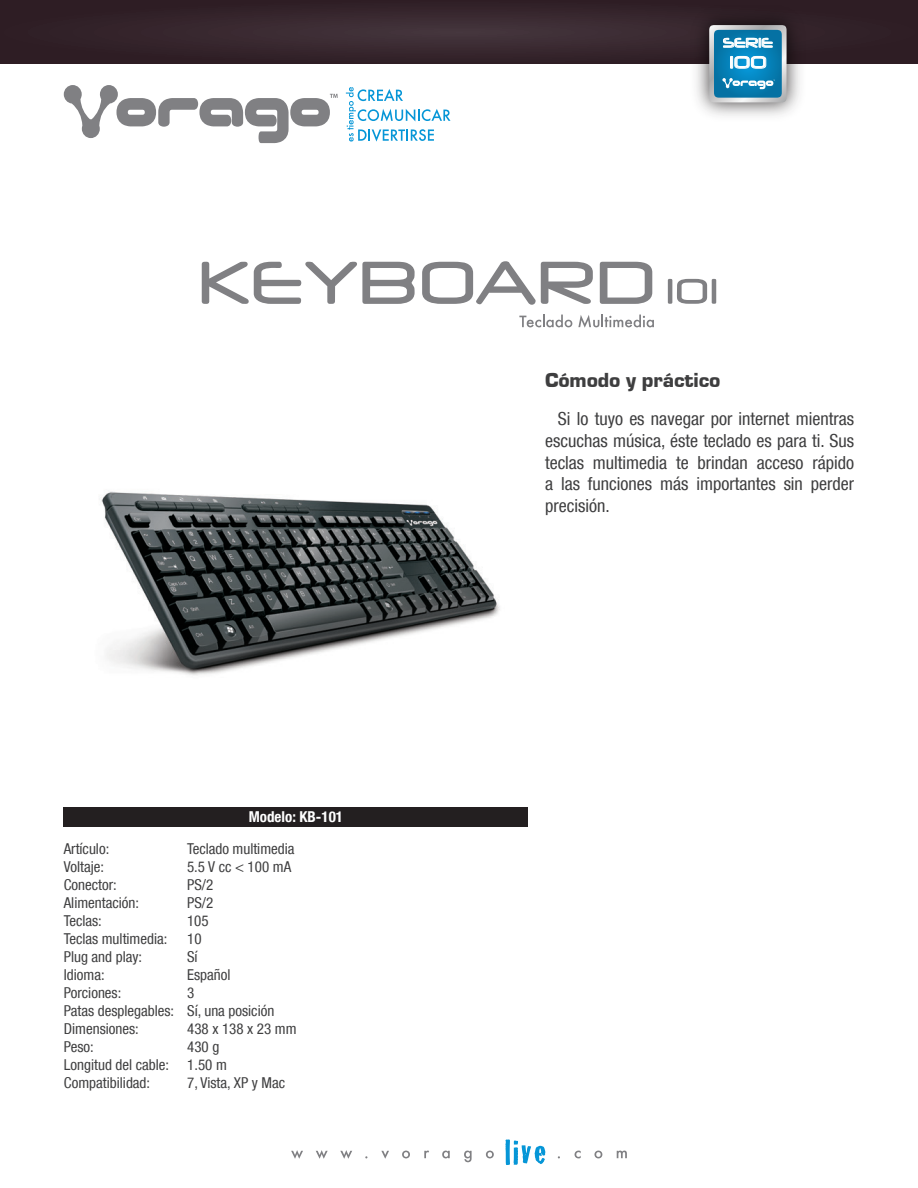
<style>
.page{position:relative;width:918px;height:1188px;background:#fff}
.page>*{position:absolute;margin:0;border:0;box-sizing:border-box;transform-origin:0 0}
.t1{font:21px "Eurostile Black DTC";color:#3e3e3f}
.t2{font:19.95px "Neuropol";color:#fff}
.t3{font:condensed 18px/21.6px "Helvetica Neue LT Com";color:#3e3e3f;text-align:justify}
.t4{font:15.3px "Neuropol";letter-spacing:.03em;color:#fff}
.t5{font:condensed 15px/18px "Helvetica Neue LT Com";color:#3e3e3f}
.t6{font:700 condensed 15px "Helvetica Neue LT Com";color:#fff}
</style>
<div class="page">
<div style="left:0;top:0;width:918px;height:64px;background:linear-gradient(to bottom,#35242c,#35242b)"></div>
<svg style="left:64px;top:85px;width:274px;height:58px"></svg>
<svg style="left:346px;top:87px;width:104px;height:55px"></svg>
<svg style="left:291px;top:1150px;width:12px;height:9px"></svg>
<svg style="left:316px;top:1150px;width:12px;height:9px"></svg>
<svg style="left:340px;top:1150px;width:12px;height:9px"></svg>
<svg style="left:381px;top:1151px;width:8px;height:8px"></svg>
<svg style="left:402px;top:1151px;width:8px;height:7px"></svg>
<svg style="left:424px;top:1151px;width:5px;height:7px"></svg>
<svg style="left:442px;top:1151px;width:8px;height:7px"></svg>
<svg style="left:464px;top:1151px;width:8px;height:11px"></svg>
<svg style="left:486px;top:1151px;width:8px;height:7px"></svg>
<svg style="left:575px;top:1151px;width:6px;height:7px"></svg>
<svg style="left:594px;top:1151px;width:8px;height:7px"></svg>
<svg style="left:617px;top:1151px;width:10px;height:7px"></svg>
<svg style="left:505px;top:1139px;width:40px;height:26px"></svg>
<div style="left:64px;top:807px;width:464px;height:19px;background:#231f20"></div>
<svg style="left:202px;top:262px;width:213px;height:42px"></svg>
<svg style="left:422px;top:261px;width:171px;height:44px"></svg>
<svg style="left:600px;top:262px;width:52px;height:42px"></svg>
<svg style="left:668px;top:279px;width:48px;height:25px"></svg>
<svg style="left:519px;top:315px;width:53px;height:12px"></svg>
<svg style="left:578px;top:315px;width:76px;height:13px"></svg>
<img style="left:684px;top:0;width:128px;height:116px">
<svg style="left:709px;top:25px;width:78px;height:77px;background:#4f9cbf"></svg>
<img style="left:101px;top:490px;width:399px;height:186px">
<p class="t6" style="left:249px;top:808px;width:96px">Modelo: KB-101</p>
<p class="t5" style="left:64px;top:840px;width:47px">Artículo:</p>
<p class="t5" style="left:187px;top:840px;width:109px">Teclado multimedia</p>
<p class="t5" style="left:64px;top:858px;width:42px">Voltaje:</p>
<p class="t5" style="left:187px;top:858px;width:106px">5.5 V cc &lt; 100 mA</p>
<p class="t5" style="left:64px;top:876px;width:55px">Conector:</p>
<p class="t5" style="left:187px;top:876px;width:28px">PS/2</p>
<p class="t5" style="left:64px;top:894px;width:77px">Alimentación:</p>
<p class="t5" style="left:187px;top:894px;width:28px">PS/2</p>
<p class="t5" style="left:64px;top:912px;width:40px">Teclas:</p>
<p class="t5" style="left:187px;top:912px;width:23px">105</p>
<p class="t5" style="left:64px;top:930px;width:105px">Teclas multimedia:</p>
<p class="t5" style="left:187px;top:930px;width:16px">10</p>
<p class="t5" style="left:64px;top:948px;width:80px">Plug and play:</p>
<p class="t5" style="left:187px;top:948px;width:12px">Sí</p>
<p class="t5" style="left:64px;top:966px;width:42px">Idioma:</p>
<p class="t5" style="left:187px;top:966px;width:45px">Español</p>
<p class="t5" style="left:64px;top:984px;width:59px">Porciones:</p>
<p class="t5" style="left:64px;top:984px;width:212px;text-indent:123px">3<br>Patas desplegables: Sí, una posición<br>Dimensiones:</p>
<p class="t5" style="left:187px;top:1020px;width:111px">438 x 138 x 23 mm</p>
<p class="t5" style="left:64px;top:1038px;width:31px">Peso:</p>
<p class="t5" style="left:64px;top:1038px;width:164px;text-indent:123px">430 g<br>Longitud del cable: 1.50 m<br>Compatibilidad:</p>
<p class="t5" style="left:187px;top:1074px;width:99px">7, Vista, XP y Mac</p>
<p class="t4" style="left:723px;top:35px;width:51px">SERIE</p>
<h2 class="t2" style="left:730px;top:52px;width:38px">100</h2>
<h1 class="t1" style="left:545px;top:368px;width:177px">Cómodo y práctico</h1>
<p class="t3" style="left:545px;top:408px;width:311px;text-indent:13px">Si lo tuyo es navegar por internet mientras escuchas música, éste teclado es para ti. Sus teclas multimedia te brindan acceso rápido a las funciones más importantes sin perder precisión.</p>
</div>
